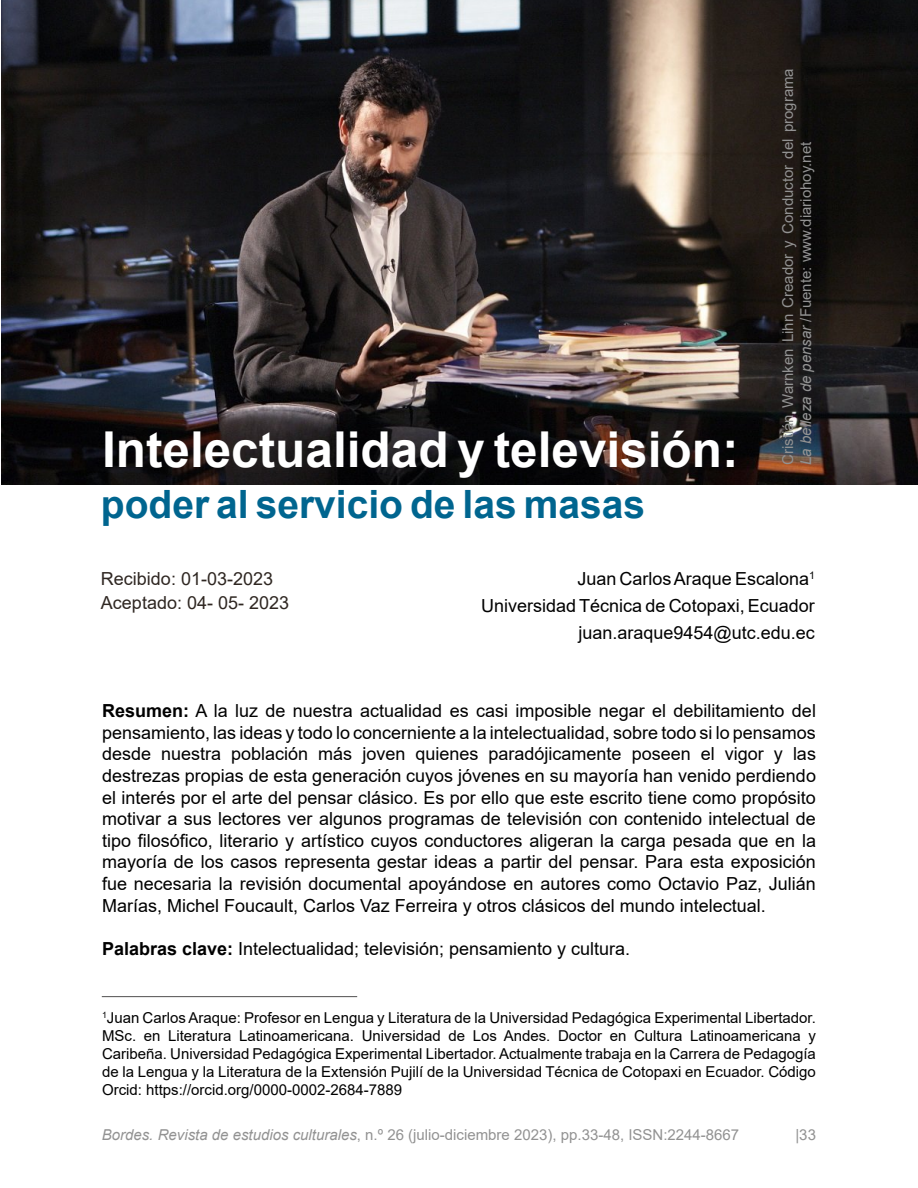
<style>
.page{position:relative;width:918px;height:1188px;background:#fff}
.page>*{position:absolute;margin:0;border:0;box-sizing:border-box;transform-origin:0 0}
.t1{font:700 49.5px "Arial";color:#fff}
.t2{font:700 39px "Arial";color:#00658f}
.t3{font:18px/21.6px "Arial";color:#000;text-align:right}
.t4{font:18px/24px "Arial";color:#2f2722}
.t5{font:15px/18px "Arial";color:#000;text-align:justify}
.t6{font:15px/18px "Arial";color:#929292}
.s1{font-style:italic}
.s2{font-weight:700}
</style>
<div class="page">
<hr style="left:102px;top:996px;width:255px;height:1px;background:#646363">
<img style="left:1px;top:0;width:916px;height:484px">
<h1 class="t1" style="left:102px;top:415px;width:638px">Intelectualidad y televisión:</h1>
<h2 class="t2" style="left:101px;top:477px;width:546px">poder al servicio de las masas</h2>
<p class="t6" style="left:779px;top:465px;width:398px;rotate:-90deg">Cristián Warnken Lihn Creador y Conductor del programa<br><span class="s1">La belleza de pensar</span> /Fuente: www.diariohoy.net</p>
<p class="t4" style="left:101px;top:567px;width:190px">Recibido: 01-03-2023<br>Aceptado: 04- 05- 2023</p>
<p class="t3" style="left:481px;top:565px;width:335px;line-height:26.7px">Juan Carlos Araque Escalona<sup>1<br></sup>Universidad Técnica de Cotopaxi, Ecuador juan.araque9454@utc.edu.ec</p>
<p class="t3" style="left:102px;top:700px;width:716px;text-align:justify"><span class="s2">Resumen:</span> A la luz de nuestra actualidad es casi imposible negar el debilitamiento del pensamiento, las ideas y todo lo concerniente a la intelectualidad, sobre todo si lo pensamos desde nuestra población más joven quienes paradójicamente poseen el vigor y las destrezas propias de esta generación cuyos jóvenes en su mayoría han venido perdiendo el interés por el arte del pensar clásico. Es por ello que este escrito tiene como propósito motivar a sus lectores ver algunos programas de televisión con contenido intelectual de tipo filosófico, literario y artístico cuyos conductores aligeran la carga pesada que en la mayoría de los casos representa gestar ideas a partir del pensar. Para esta exposición fue necesaria la revisión documental apoyándose en autores como Octavio Paz, Julián Marías, Michel Foucault, Carlos Vaz Ferreira y otros clásicos del mundo intelectual.</p>
<p class="t3" style="left:102px;top:937px;width:530px"><span class="s2">Palabras clave:</span> Intelectualidad; televisión; pensamiento y cultura.</p>
<p class="t5" style="left:102px;top:1009px;width:716px"><sup>1</sup>Juan Carlos Araque: Profesor en Lengua y Literatura de la Universidad Pedagógica Experimental Libertador.<br>MSc. en Literatura Latinoamericana. Universidad de Los Andes. Doctor en Cultura Latinoamericana y Caribeña. Universidad Pedagógica Experimental Libertador. Actualmente trabaja en la Carrera de Pedagogía de la Lengua y la Literatura de la Extensión Pujilí de la Universidad Técnica de Cotopaxi en Ecuador. Código Orcid: https://orcid.org/0000-0002-2684-7889</p>
<p class="t6" style="left:102px;top:1125px;width:639px"><span class="s1">Bordes. Revista de estudios culturales</span>, n.º 26 (julio-diciembre 2023), pp.33-48, ISSN:2244-8667</p>
<p class="t6" style="left:795px;top:1125px;width:22px">|33</p>
</div>
